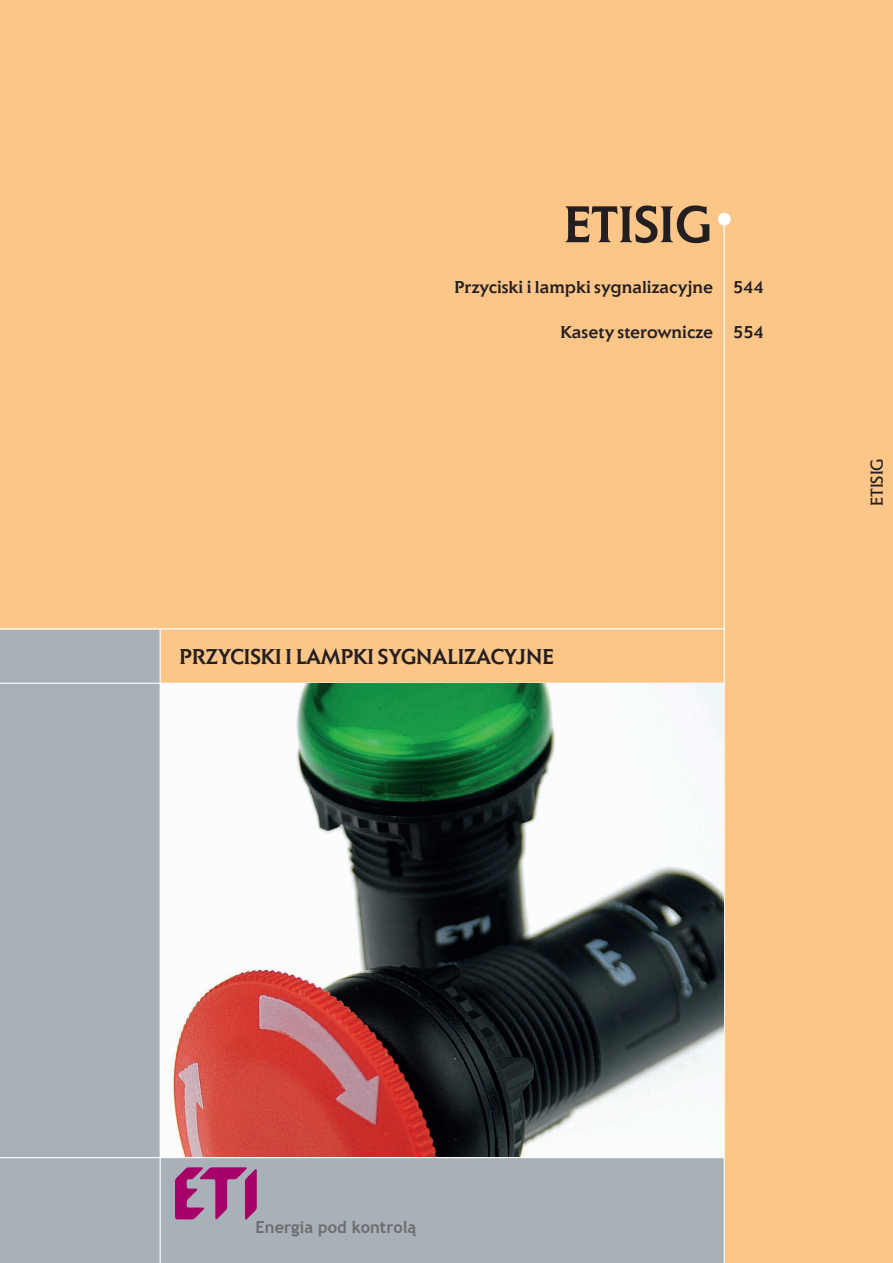
<style>
.page{position:relative;width:893px;height:1263px;background:#fff}
.page>*{position:absolute;margin:0;border:0;box-sizing:border-box;transform-origin:0 0}
.t1{font:500 53.7px "Elan Itc TEE";color:#231f20}
.t2{font:500 22.35px "Elan Itc TEE";color:#231f20}
.t3{font:18px "Elan Itc TEE";color:#231f20}
.t4{font:500 17.85px "Elan Itc TEE";color:#231f20}
.t5{font:700 16.5px "Trebuchet MS";color:#6c6d70}
</style>
<div class="page">
<div style="left:0;top:627px;width:893px;height:636px;background:#a8b1b7"></div>
<div style="left:0;top:0;width:893px;height:629px;background:#fdc689"></div>
<div style="left:724px;top:609px;width:169px;height:654px;background:#fdc689"></div>
<div style="left:160px;top:616px;width:733px;height:67px;background:#fdc689"></div>
<hr style="left:0;top:628px;width:725px;height:1px;background:#fff">
<hr style="left:160px;top:629px;width:1px;height:634px;background:#fff">
<hr style="left:0;top:683px;width:725px;height:1px;background:#fff">
<hr style="left:0;top:1157px;width:725px;height:1px;background:#fff">
<hr style="left:724px;top:219px;width:1px;height:1044px;background:#fff">
<div style="left:718px;top:213px;width:13px;height:13px;background:#fff;border-radius:50%"></div>
<img style="left:161px;top:684px;width:563px;height:473px">
<svg style="left:175px;top:1167px;width:82px;height:53px"></svg>
<p class="t1" style="left:564px;top:192px;width:149px">ETISIG</p>
<p class="t4" style="left:455px;top:277px;width:260px">Przyciski i lampki sygnalizacyjne</p>
<p class="t4" style="left:560px;top:321px;width:154px">Kasety sterownicze</p>
<p class="t4" style="left:733px;top:277px;width:32px">544</p>
<p class="t4" style="left:733px;top:321px;width:32px">554</p>
<p class="t2" style="left:180px;top:644px;width:375px">PRZYCISKI I LAMPKI SYGNALIZACYJNE</p>
<p class="t3" style="left:866px;top:506px;width:49px;rotate:-90deg">ETISIG</p>
<p class="t5" style="left:256px;top:1216px;width:162px">Energia pod kontrolą</p>
</div>
